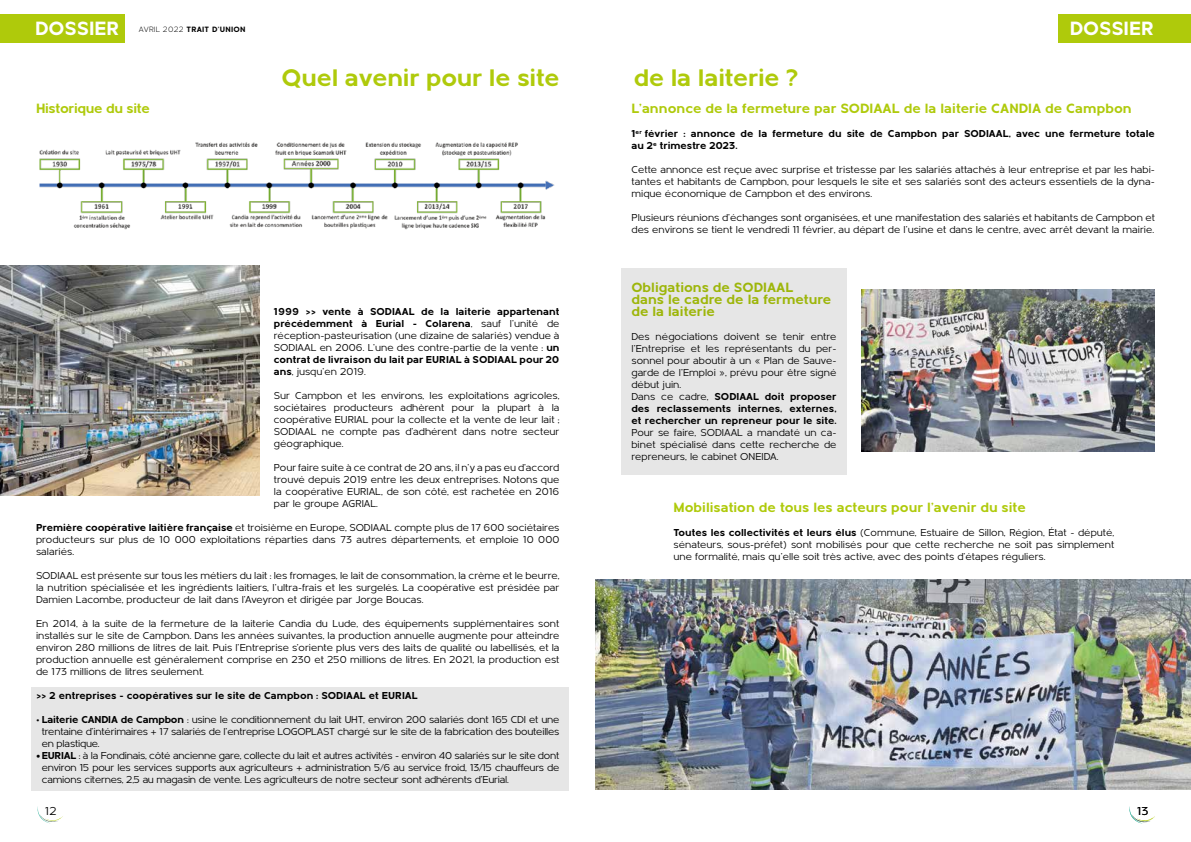
<style>
.page{position:relative;width:1191px;height:842px;background:#fff}
.page>*{position:absolute;margin:0;border:0;box-sizing:border-box;transform-origin:0 0}
.t1{font:700 25px "Metrisch";letter-spacing:-.01em;color:#afca0b}
.t2{font:700 20px "Metrisch";letter-spacing:.005em;color:#fff}
.t3{font:700 14px/12px "Metrisch";color:#afca0b}
.t4{font:700 14px "Metrisch";letter-spacing:-.02em;color:#afca0b}
.t5{font:12px "Metrisch";color:#000}
.t6{font:10.5px/12px "Metrisch";color:#000;text-align:justify}
.t7{font:700 10.5px/12px "Metrisch";color:#000}
.t8{font:700 8px "Metrisch";letter-spacing:.03em;color:#000}
.s1{font-weight:300}
.s2{font-weight:700}
</style>
<div class="page">
<svg style="left:37px;top:806px;width:26px;height:18px"></svg>
<div style="left:0;top:14px;width:125px;height:29px;background:#afca0b"></div>
<div style="left:1058px;top:14px;width:133px;height:29px;background:#afca0b"></div>
<svg style="left:1129px;top:806px;width:26px;height:18px"></svg>
<div style="left:621px;top:268px;width:226px;height:207px;background:#e6e6e6"></div>
<div style="left:31px;top:687px;width:538px;height:104px;background:#e6e6e6"></div>
<img style="left:39px;top:142px;width:516px;height:88px">
<img style="left:861px;top:289px;width:294px;height:162px">
<img style="left:595px;top:579px;width:596px;height:211px">
<img style="left:0;top:265px;width:260px;height:231px">
<h2 class="t2" style="left:35px;top:17px;width:86px">DOSSIER</h2>
<p class="t8" style="left:139px;top:24px;width:108px"><span class="s1">AVRIL 2022</span> TRAIT D’UNION</p>
<h2 class="t2" style="left:1069px;top:17px;width:86px">DOSSIER</h2>
<h1 class="t1" style="left:282px;top:63px;width:279px">Quel avenir pour le site</h1>
<h1 class="t1" style="left:634px;top:63px;width:166px">de la laiterie ?</h1>
<h3 class="t4" style="left:36px;top:101px;width:115px">Historique du site</h3>
<p class="t6" style="left:274px;top:305px;width:287px"><span class="s2">1999 &gt;&gt; vente à SODIAAL de la laiterie appartenant précédemment à Eurial - Colarena</span>, sauf l’unité de réception-pasteurisation (une dizaine de salariés) vendue à SODIAAL en 2006. L’une des contre-partie de la vente : <span class="s2">un contrat de livraison du lait par EURIAL à SODIAAL pour 20 ans</span>, jusqu’en 2019.</p>
<p class="t6" style="left:274px;top:389px;width:287px">Sur Campbon et les environs, les exploitations agricoles, sociétaires producteurs adhèrent pour la plupart à la coopérative EURIAL pour la collecte et la vente de leur lait ; SODIAAL ne compte pas d’adhérent dans notre secteur géographique.</p>
<p class="t6" style="left:274px;top:461px;width:287px">Pour faire suite à ce contrat de 20 ans, il n’y a pas eu d’accord trouvé depuis 2019 entre les deux entreprises. Notons que la coopérative EURIAL, de son côté, est rachetée en 2016 par le groupe AGRIAL.</p>
<p class="t6" style="left:36px;top:521px;width:525px"><span class="s2">Première coopérative laitière française</span> et troisième en Europe, SODIAAL compte plus de 17 600 sociétaires producteurs sur plus de 10 000 exploitations réparties dans 73 autres départements, et emploie 10 000 salariés.</p>
<p class="t6" style="left:36px;top:569px;width:525px">SODIAAL est présente sur tous les métiers du lait : les fromages, le lait de consommation, la crème et le beurre, la nutrition spécialisée et les ingrédients laitiers, l’ultra-frais et les surgelés. La coopérative est présidée par Damien Lacombe, producteur de lait dans l’Aveyron et dirigée par Jorge Boucas.</p>
<p class="t6" style="left:36px;top:617px;width:525px">En 2014, à la suite de la fermeture de la laiterie Candia du Lude, des équipements supplémentaires sont installés sur le site de Campbon. Dans les années suivantes, la production annuelle augmente pour atteindre environ 280 millions de litres de lait. Puis l’Entreprise s’oriente plus vers des laits de qualité ou labellisés, et la production annuelle est généralement comprise en 230 et 250 millions de litres. En 2021, la production est de 173 millions de litres seulement.</p>
<p class="t7" style="left:36px;top:689px;width:383px">&gt;&gt; 2 entreprises - coopératives sur le site de Campbon : SODIAAL et EURIAL</p>
<p class="t6" style="left:42px;top:713px;width:519px;text-indent:-6px">• <span class="s2">Laiterie CANDIA de Campbon</span> : usine le conditionnement du lait UHT, environ 200 salariés dont 165 CDI et une trentaine d’intérimaires + 17 salariés de l’entreprise LOGOPLAST chargé sur le site de la fabrication des bouteilles en plastique.</p>
<p class="t6" style="left:42px;top:749px;width:519px;text-indent:-6px"><span class="s2">•EURIAL</span> : à la Fondinais, côté ancienne gare, collecte du lait et autres activités - environ 40 salariés sur le site dont environ 15 pour les services supports aux agriculteurs + administration 5/6 au service froid, 13/15 chauffeurs de camions citernes, 2,5 au magasin de vente. Les agriculteurs de notre secteur sont adhérents d’Eurial.</p>
<h3 class="t3" style="left:631px;top:103px;width:502px">L’annonce de la fermeture par SODIAAL de la laiterie CANDIA de Campbon</h3>
<p class="t7" style="left:631px;top:128px;width:525px">1<sup>er</sup> février : annonce de la fermeture du site de Campbon par SODIAAL, avec une fermeture totale au 2<sup>e</sup> trimestre 2023.</p>
<p class="t6" style="left:631px;top:164px;width:525px">Cette annonce est reçue avec surprise et tristesse par les salariés attachés à leur entreprise et par les habi&shy;tantes et habitants de Campbon, pour lesquels le site et ses salariés sont des acteurs essentiels de la dyna&shy;mique économique de Campbon et des environs.</p>
<p class="t6" style="left:631px;top:212px;width:525px">Plusieurs réunions d’échanges sont organisées, et une manifestation des salariés et habitants de Campbon et des environs se tient le vendredi 11 février, au départ de l’usine et dans le centre, avec arrêt devant la mairie.</p>
<h3 class="t3" style="left:631px;top:282px;width:201px">Obligations de SODIAAL<br>dans le cadre de la fermeture de la laiterie</h3>
<p class="t6" style="left:631px;top:331px;width:207px;text-align:left">Des négociations doivent se tenir entre l’Entreprise et les représentants du per&shy;sonnel pour aboutir à un « Plan de Sauve&shy;garde de l’Emploi », prévu pour être signé début juin.<br>Dans ce cadre, <span class="s2">SODIAAL doit proposer des reclassements internes, externes, et rechercher un repreneur pour le site.</span></p>
<p class="t6" style="left:631px;top:427px;width:207px">Pour se faire, SODIAAL a mandaté un ca&shy;binet spécialisé dans cette recherche de repreneurs, le cabinet ONEIDA.</p>
<h3 class="t3" style="left:673px;top:501px;width:354px">Mobilisation de tous les acteurs pour l’avenir du site</h3>
<p class="t6" style="left:673px;top:526px;width:442px"><span class="s2">Toutes les collectivités et leurs élus</span> (Commune, Estuaire de Sillon, Région, État - député, sénateurs, sous-préfet) sont mobilisés pour que cette recherche ne soit pas simplement une formalité, mais qu’elle soit très active, avec des points d’étapes réguliers.</p>
<p class="t5" style="left:45px;top:804px;width:13px">12</p>
<p class="t5" style="left:1137px;top:804px;width:13px">13</p>
</div>
